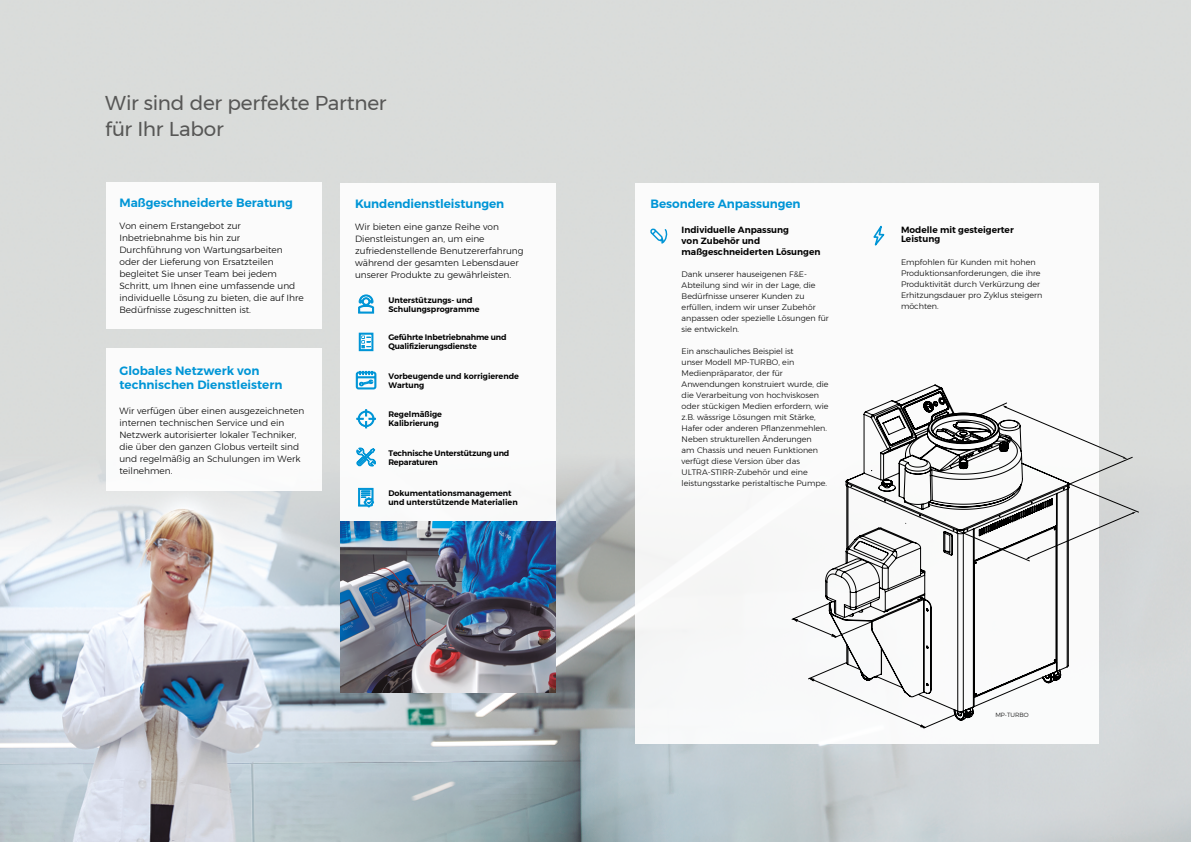
<style>
.page{position:relative;width:1191px;height:842px;background:#fff}
.page>*{position:absolute;margin:0;border:0;box-sizing:border-box;transform-origin:0 0}
.t1{font:20px/26px "Montserrat";letter-spacing:-.015em;color:#575756}
.t2{font:600 12px/14.4px "Montserrat";color:#0095d6}
.t3{font:300 9px/12px "Montserrat";color:#000}
.t4{font:600 9px/11px "Montserrat";color:#000}
.t5{font:300 8px/11px "Montserrat";color:#000}
.t6{font:600 8px/9px "Montserrat";color:#000}
.t7{font:600 8px/9px "Montserrat";letter-spacing:-.02em;color:#000}
.t8{font:300 6px "Montserrat";color:#000}
</style>
<div class="page">
<img style="left:0;top:0;width:1191px;height:842px">
<div style="left:106px;top:182px;width:215px;height:147px;background:#fff"></div>
<div style="left:106px;top:348px;width:215px;height:142px;background:#fff"></div>
<div style="left:340px;top:183px;width:215px;height:460px;background:#fff"></div>
<div style="left:635px;top:183px;width:464px;height:561px;background:#fff"></div>
<svg style="left:356px;top:447px;width:20px;height:20px"></svg>
<svg style="left:356px;top:371px;width:20px;height:18px"></svg>
<svg style="left:358px;top:488px;width:16px;height:19px"></svg>
<svg style="left:358px;top:295px;width:16px;height:18px"></svg>
<svg style="left:359px;top:333px;width:14px;height:18px"></svg>
<svg style="left:356px;top:409px;width:19px;height:19px"></svg>
<img style="left:340px;top:522px;width:215px;height:170px">
<svg style="left:873px;top:225px;width:12px;height:21px"></svg>
<svg style="left:650px;top:228px;width:18px;height:16px"></svg>
<svg style="left:808px;top:671px;width:156px;height:57px"></svg>
<svg style="left:791px;top:604px;width:34px;height:29px"></svg>
<svg style="left:825px;top:385px;width:244px;height:335px"></svg>
<svg style="left:956px;top:403px;width:183px;height:158px"></svg>
<h1 class="t1" style="left:105px;top:90px;width:283px">Wir sind der perfekte Partner für Ihr Labor</h1>
<h2 class="t2" style="left:119px;top:196px;width:175px">Maßgeschneiderte Beratung</h2>
<h2 class="t2" style="left:650px;top:196px;width:152px">Besondere Anpassungen</h2>
<p class="t3" style="left:119px;top:220px;width:186px">Von einem Erstangebot zur Inbetriebnahme bis hin zur Durchführung von Wartungsarbeiten oder der Lieferung von Ersatzteilen begleitet Sie unser Team bei jedem Schritt, um Ihnen eine umfassende und individuelle Lösung zu bieten, die auf Ihre Bedürfnisse zugeschnitten ist.</p>
<h2 class="t2" style="left:355px;top:196px;width:150px">Kundendienstleistungen</h2>
<p class="t3" style="left:355px;top:221px;width:170px">Wir bieten eine ganze Reihe von Dienstleistungen an, um eine zufriedenstellende Benutzererfahrung während der gesamten Lebensdauer unserer Produkte zu gewährleisten.</p>
<p class="t4" style="left:681px;top:224px;width:140px">Individuelle Anpassung<br>von Zubehör und maßgeschneiderten Lösungen</p>
<p class="t5" style="left:681px;top:268px;width:149px">Dank unserer hauseigenen F&amp;E-<br>Abteilung sind wir in der Lage, die<br>Bedürfnisse unserer Kunden zu erfüllen, indem wir unser Zubehör anpassen oder spezielle Lösungen für sie entwickeln.</p>
<p class="t5" style="left:681px;top:345px;width:148px">Ein anschauliches Beispiel ist<br>unser Modell MP-TURBO, ein Medienpräparator, der für Anwendungen konstruiert wurde, die die Verarbeitung von hochviskosen oder stückigen Medien erfordern, wie z.B. wässrige Lösungen mit Stärke, Hafer oder anderen Pflanzenmehlen.<br>Neben strukturellen Änderungen<br>am Chassis und neuen Funktionen verfügt diese Version über das ULTRA-STIRR-Zubehör und eine leistungsstarke peristaltische Pumpe.</p>
<p class="t6" style="left:388px;top:296px;width:93px">Unterstützungs- und<br>Schulungsprogramme</p>
<p class="t7" style="left:388px;top:333px;width:120px">Geführte Inbetriebnahme und<br>Qualifizierungsdienste</p>
<h2 class="t2" style="left:119px;top:363px;width:164px">Globales Netzwerk von technischen Dienstleistern</h2>
<p class="t3" style="left:119px;top:405px;width:186px">Wir verfügen über einen ausgezeichneten internen technischen Service und ein Netzwerk autorisierter lokaler Techniker, die über den ganzen Globus verteilt sind und regelmäßig an Schulungen im Werk teilnehmen.</p>
<p class="t6" style="left:388px;top:371px;width:132px">Vorbeugende und korrigierende<br>Wartung</p>
<p class="t6" style="left:388px;top:410px;width:55px">Regelmäßige<br>Kalibrierung</p>
<p class="t7" style="left:388px;top:448px;width:123px">Technische Unterstützung und<br>Reparaturen</p>
<p class="t6" style="left:388px;top:489px;width:131px">Dokumentationsmanagement und unterstützende Materialien</p>
<p class="t4" style="left:901px;top:225px;width:114px;line-height:9px">Modelle mit gesteigerter<br>Leistung</p>
<p class="t5" style="left:901px;top:256px;width:143px">Empfohlen für Kunden mit hohen<br>Produktionsanforderungen, die ihre<br>Produktivität durch Verkürzung der<br>Erhitzungsdauer pro Zyklus steigern möchten.</p>
<p class="t8" style="left:995px;top:710px;width:35px">MP-TURBO</p>
</div>
